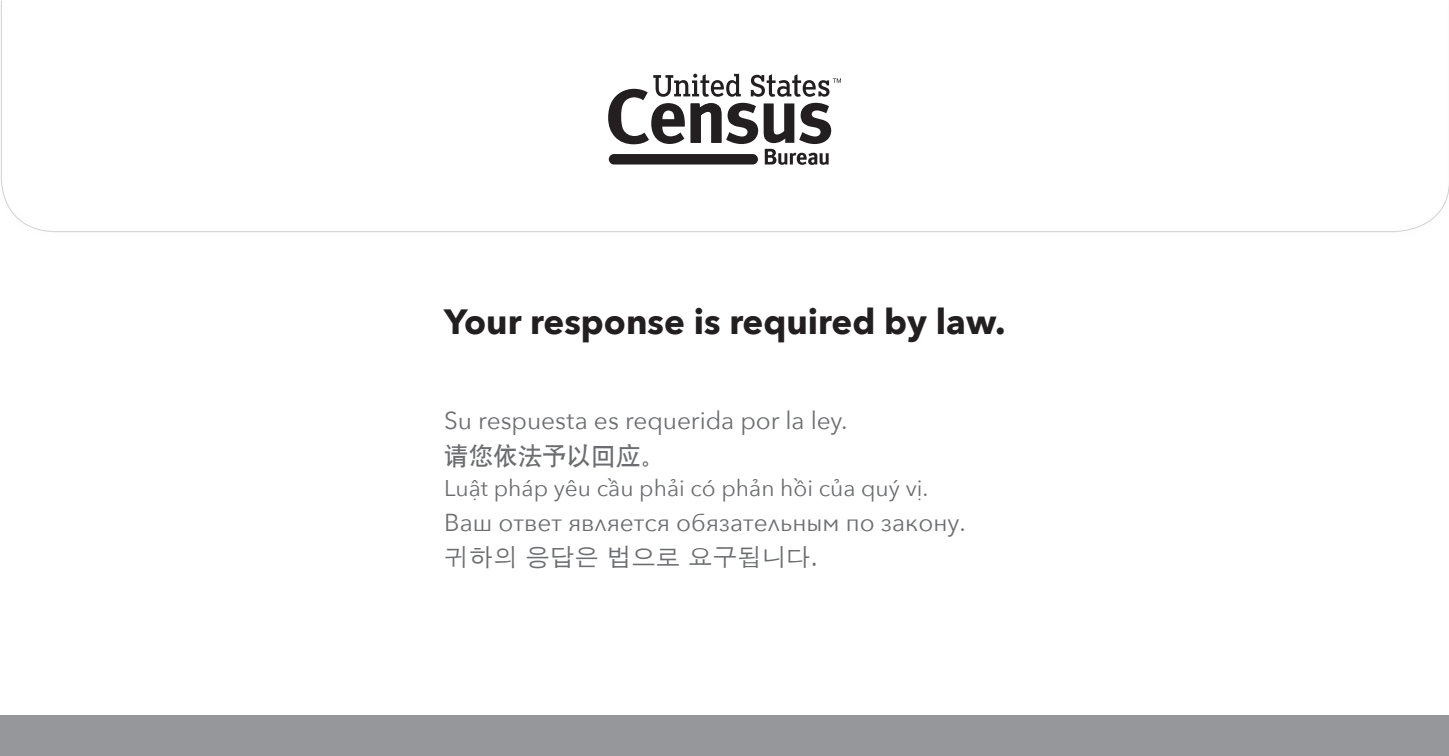
<style>
.page{position:relative;width:1449px;height:756px;background:#fff}
.page>*{position:absolute;margin:0;border:0;box-sizing:border-box;transform-origin:0 0}
.t1{font:700 35px "Avenir Next";color:#231f20}
.t2{font:24.5px "Avenir Next";color:#6c6d70}
.t3{font:24.5px "Apple Gothic";color:#6c6d70}
.t4{font:24.5px "SIL Hei Med Jian";color:#6c6d70}
.t5{font:22.75px "Avenir Next";color:#6c6d70}
</style>
<div class="page">
<div style="left:0;top:716px;width:1449px;height:40px;background:#95979a"></div>
<svg style="left:1px;top:0;width:1448px;height:232px"></svg>
<p class="t1" style="left:444px;top:292px;width:563px">Your response is required by law.</p>
<p class="t2" style="left:444px;top:400px;width:405px">Su respuesta es requerida por la ley.</p>
<p class="t4" style="left:444px;top:440px;width:222px">请您依法予以回应。</p>
<p class="t5" style="left:444px;top:469px;width:486px">Luật pháp yêu cầu phải có phản hồi của quý vị.</p>
<p class="t2" style="left:444px;top:502px;width:523px">Ваш ответ является обязательным по закону.</p>
<p class="t3" style="left:444px;top:544px;width:376px">귀하의 응답은 법으로 요구됩니다.</p>
</div>
